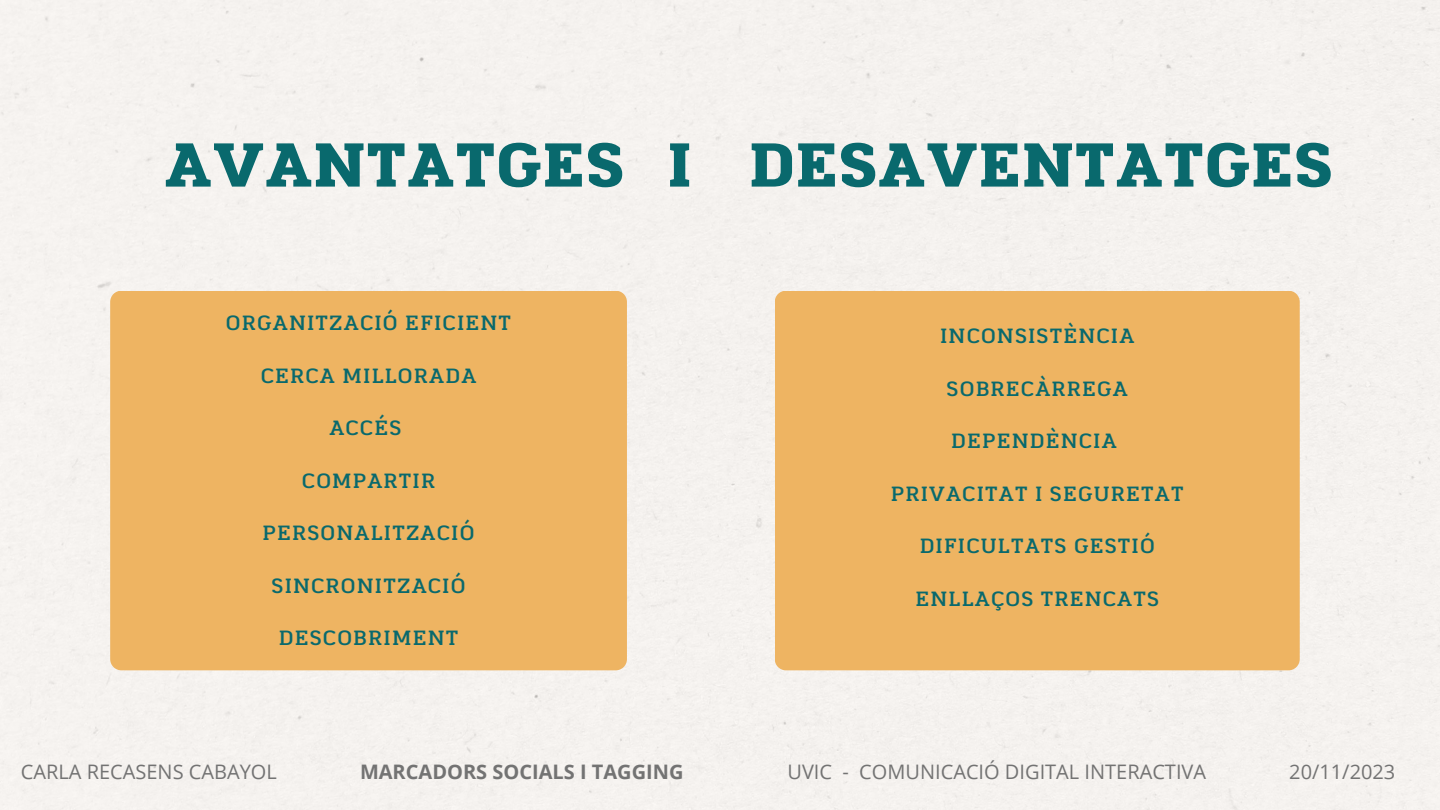
<style>
.page{position:relative;width:1440px;height:810px;background:#fff}
.page>*{position:absolute;margin:0;border:0;box-sizing:border-box;transform-origin:0 0}
.t1{font:60px "RTL Jannah Black";letter-spacing:-.025em;color:#09696d}
.t2{font:20px "RTL Jannah Medium";letter-spacing:.06em;color:#09696d}
.t3{font:20px "Open Sans";color:#737373}
.t4{font:700 20px "Open Sans";color:#737373}
</style>
<div class="page">
<div style="left:110px;top:291px;width:517px;height:379px;background:#eeb462"></div>
<div style="left:775px;top:291px;width:525px;height:379px;background:#eeb462"></div>
<h1 class="t1" style="left:163px;top:127px;width:1172px">AVANTATGES I DESAVENTATGES</h1>
<p class="t2" style="left:226px;top:310px;width:287px">ORGANITZACIÓ EFICIENT</p>
<p class="t2" style="left:261px;top:363px;width:217px">CERCA MILLORADA</p>
<p class="t2" style="left:329px;top:415px;width:73px">ACCÉS</p>
<p class="t2" style="left:302px;top:468px;width:135px">COMPARTIR</p>
<p class="t2" style="left:263px;top:520px;width:213px">PERSONALITZACIÓ</p>
<p class="t2" style="left:272px;top:573px;width:195px">SINCRONITZACIÓ</p>
<p class="t2" style="left:279px;top:625px;width:181px">DESCOBRIMENT</p>
<p class="t2" style="left:940px;top:323px;width:196px">INCONSISTÈNCIA</p>
<p class="t2" style="left:947px;top:376px;width:183px">SOBRECÀRREGA</p>
<p class="t2" style="left:951px;top:428px;width:167px">DEPENDÈNCIA</p>
<p class="t2" style="left:891px;top:481px;width:294px">PRIVACITAT I SEGURETAT</p>
<p class="t2" style="left:920px;top:533px;width:237px">DIFICULTATS GESTIÓ</p>
<p class="t2" style="left:915px;top:586px;width:245px">ENLLAÇOS TRENCATS</p>
<p class="t3" style="left:21px;top:757px;width:257px">CARLA RECASENS CABAYOL</p>
<p class="t4" style="left:360px;top:757px;width:325px">MARCADORS SOCIALS I TAGGING</p>
<p class="t3" style="left:787px;top:757px;width:420px">UVIC - COMUNICACIÓ DIGITAL INTERACTIVA</p>
<p class="t3" style="left:1289px;top:757px;width:108px">20/11/2023</p>
</div>
